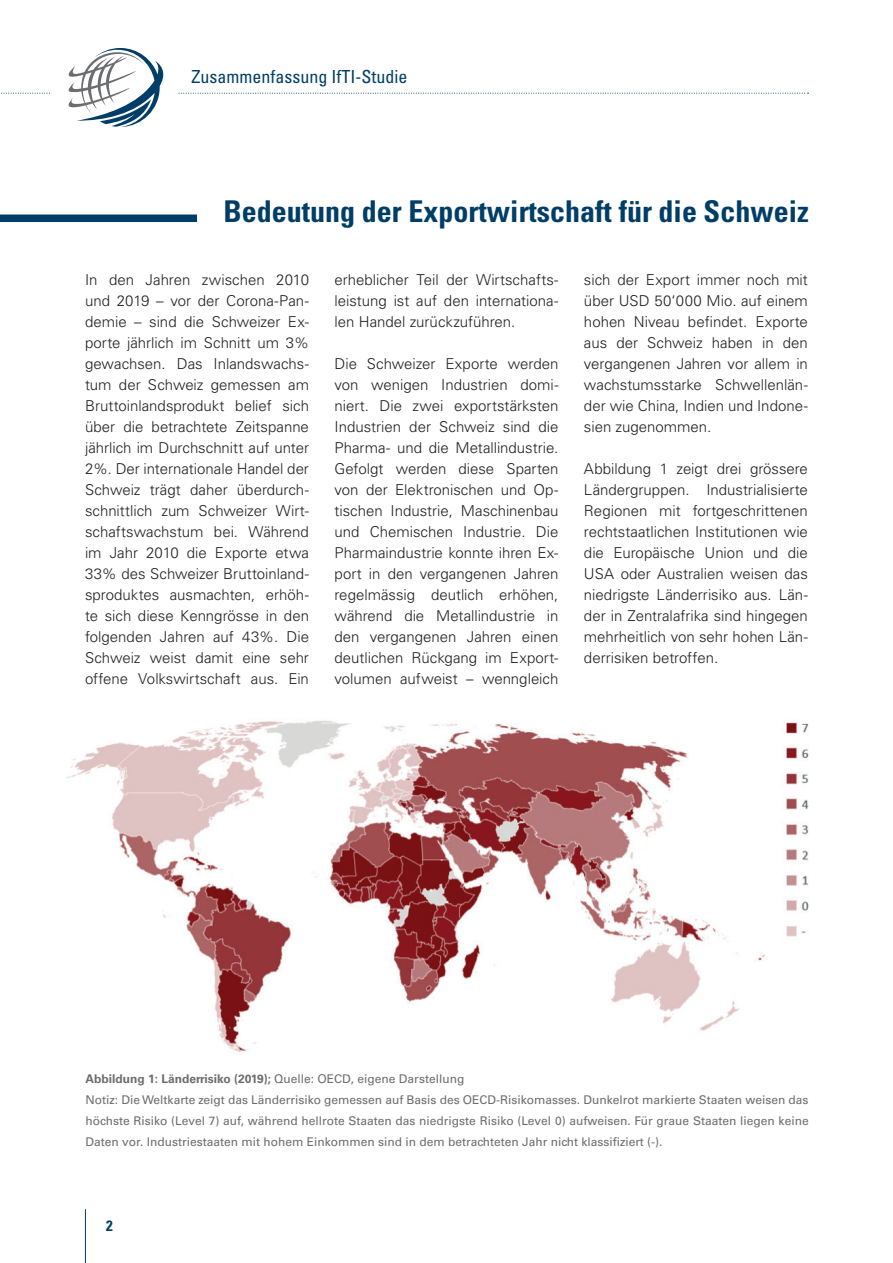
<style>
.page{position:relative;width:893px;height:1263px;background:#fff}
.page>*{position:absolute;margin:0;border:0;box-sizing:border-box;transform-origin:0 0}
.t1{font:700 condensed 30px "Univers LT Std";color:#003e67}
.t2{font:condensed 18px "Univers LT Std";color:#003e67}
.t3{font:300 15px/21px "Univers LT Std";color:#231f20;text-align:justify}
.t4{font:700 condensed 15px "Univers LT Std";color:#003e67}
.t5{font:12px/21px "Univers LT Std";color:#6c6d70}
.s1{font-weight:700}
</style>
<div class="page">
<svg style="left:1px;top:48px;width:807px;height:79px"></svg>
<hr style="left:85px;top:1209px;width:1px;height:54px;background:#003e67">
<div style="left:0;top:215px;width:197px;height:7px;background:#003e67"></div>
<img style="left:66px;top:720px;width:743px;height:333px">
<p class="t2" style="left:191px;top:65px;width:217px">Zusammenfassung IfTI-Studie</p>
<h1 class="t1" style="left:224px;top:193px;width:587px">Bedeutung der Exportwirtschaft für die Schweiz</h1>
<p class="t3" style="left:85px;top:269px;width:225px">In den Jahren zwischen 2010 und 2019 – vor der Corona-Pan&shy;demie – sind die Schweizer Ex&shy;porte jährlich im Schnitt um 3% gewachsen. Das Inlandswachs&shy;tum der Schweiz gemessen am Bruttoinlandsprodukt belief sich über die betrachtete Zeitspanne jährlich im Durchschnitt auf unter 2%. Der internationale Handel der Schweiz trägt daher überdurch&shy;schnittlich zum Schweizer Wirt&shy;schaftswachstum bei. Während im Jahr 2010 die Exporte etwa 33% des Schweizer Bruttoinland&shy;sproduktes ausmachten, erhöh&shy;te sich diese Kenngrösse in den folgenden Jahren auf 43%. Die Schweiz weist damit eine sehr offene Volkswirtschaft aus. Ein</p>
<p class="t3" style="left:334px;top:269px;width:225px">erheblicher Teil der Wirtschafts&shy;leistung ist auf den internationa&shy;len Handel zurückzuführen.</p>
<p class="t3" style="left:334px;top:353px;width:225px">Die Schweizer Exporte werden von wenigen Industrien domi&shy;niert. Die zwei exportstärksten Industrien der Schweiz sind die Pharma- und die Metallindustrie.<br>Gefolgt werden diese Sparten von der Elektronischen und Op&shy;tischen Industrie, Maschinenbau und Chemischen Industrie. Die Pharmaindustrie konnte ihren Ex&shy;port in den vergangenen Jahren regelmässig deutlich erhöhen, während die Metallindustrie in den vergangenen Jahren einen deutlichen Rückgang im Export&shy;volumen aufweist – wenngleich</p>
<p class="t3" style="left:584px;top:269px;width:225px">sich der Export immer noch mit über USD 50‘000 Mio. auf einem hohen Niveau befindet. Exporte aus der Schweiz haben in den vergangenen Jahren vor allem in wachstumsstarke Schwellenlän&shy;der wie China, Indien und Indone&shy;sien zugenommen.</p>
<p class="t3" style="left:584px;top:458px;width:225px">Abbildung 1 zeigt drei grössere Ländergruppen. Industrialisierte Regionen mit fortgeschrittenen rechtstaatlichen Institutionen wie die Europäische Union und die USA oder Australien weisen das niedrigste Länderrisiko aus. Län&shy;der in Zentralafrika sind hingegen mehrheitlich von sehr hohen Län&shy;derrisiken betroffen.</p>
<p class="t5" style="left:86px;top:1068px;width:725px"><span class="s1">Abbildung 1: Länderrisiko (2019);</span> Quelle: OECD, eigene Darstellung<br>Notiz: Die Weltkarte zeigt das Länderrisiko gemessen auf Basis des OECD-Risikomasses. Dunkelrot markierte Staaten weisen das höchste Risiko (Level 7) auf, während hellrote Staaten das niedrigste Risiko (Level 0) aufweisen. Für graue Staaten liegen keine Daten vor. Industriestaaten mit hohem Einkommen sind in dem betrachteten Jahr nicht klassifiziert (-).</p>
<p class="t4" style="left:106px;top:1216px;width:8px">2</p>
</div>
